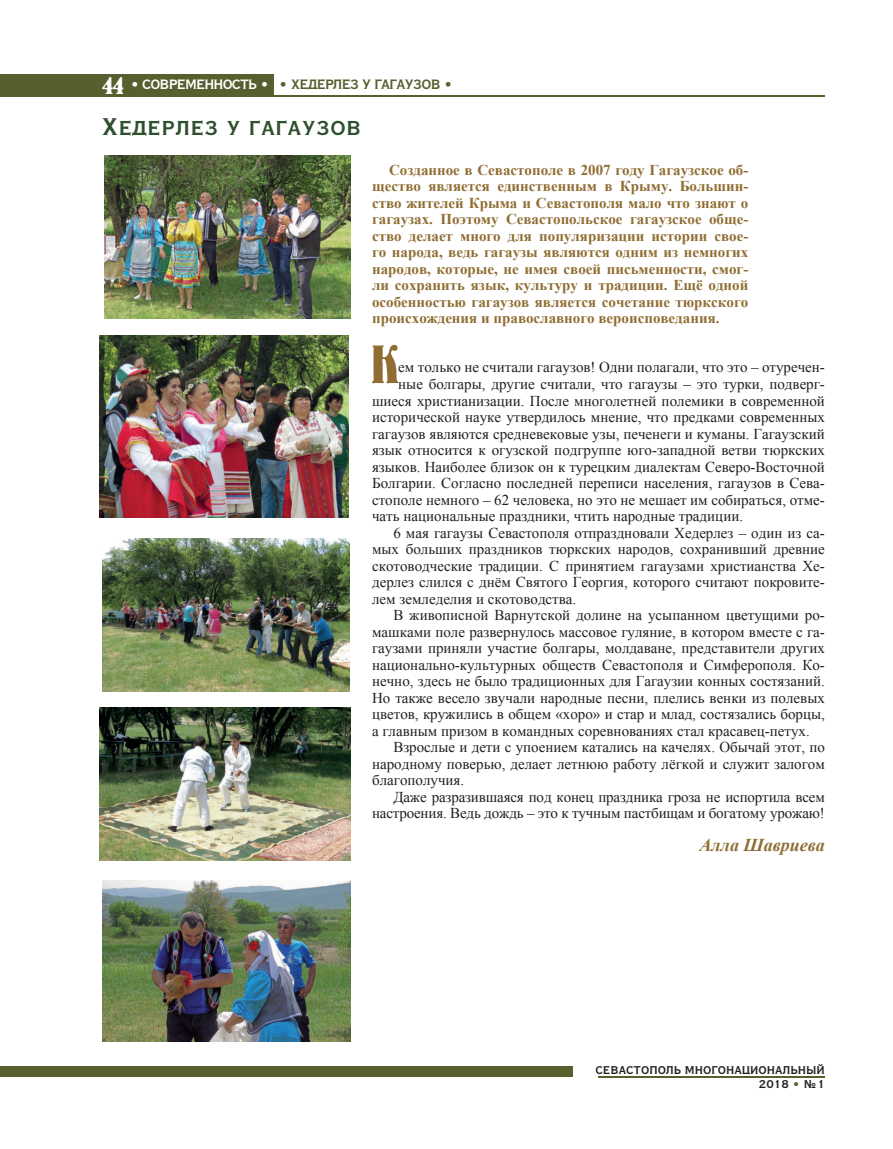
<style>
.page{position:relative;width:893px;height:1149px;background:#fff}
.page>*{position:absolute;margin:0;border:0;box-sizing:border-box;transform-origin:0 0}
.t1{font:53.4px "Bernhard";color:#906e33}
.t2{font:24px "Vacansia C Bold 3";color:#2e502c}
.t3{font:italic 700 18px "Times New Roman";color:#906e33}
.t4{font:15px "Times New Roman";color:#231f20}
.t5{font:700 15px/16.5px "Times New Roman";color:#906e33;text-align:justify}
.t6{font:13.5px "Vacansia C Bold 29";letter-spacing:-.05em;color:#595e2f}
.t7{font:11.25px/14.2px "Vacansia C Bold 29";color:#231f20;text-align:right}
.s1{font-family:"Bernhard";font-size:24px;color:#fff}
.s2{color:#fff}
.s3{font-family:"Times New Roman PSMT2"}
.s4{color:#595e2f}
</style>
<div class="page">
<hr style="left:598px;top:1075px;width:227px;height:2px;background:#595e2f">
<div style="left:0;top:74px;width:273px;height:23px;background:#595e2f"></div>
<div style="left:0;top:1065px;width:572px;height:11px;background:#595e2f"></div>
<hr style="left:258px;top:95px;width:567px;height:2px;background:#595e2f">
<img style="left:102px;top:880px;width:248px;height:161px">
<img style="left:100px;top:336px;width:248px;height:181px">
<img style="left:104px;top:155px;width:246px;height:163px">
<img style="left:102px;top:538px;width:248px;height:153px">
<img style="left:100px;top:707px;width:250px;height:152px">
<p class="t6" style="left:102px;top:76px;width:352px"><span class="s1">44</span> <span class="s2">• СОВРЕМЕННОСТЬ •</span> • ХЕДЕРЛЕЗ У ГАГАУЗОВ •</p>
<h2 class="t2" style="left:102px;top:114px;width:261px">Хедерлез у гагаузов</h2>
<p class="t5" style="left:372px;top:161px;width:378px;text-indent:17px">Созданное в Севастополе в 2007 году Гагаузское об&shy;щество является единственным в Крыму. Большин&shy;ство жителей Крыма и Севастополя мало что знают о гагаузах. Поэтому Севастопольское гагаузское обще&shy;ство делает много для популяризации истории свое&shy;го народа, ведь гагаузы являются одним из немногих народов, которые, не имея своей письменности, смог&shy;ли сохранить язык, культуру и традиции. Ещё одной особенностью гагаузов является сочетание тюркского происхождения и православного вероисповедания.</p>
<h1 class="t1" style="left:371px;top:338px;width:29px">Ê</h1>
<p class="t4" style="left:398px;top:357px;width:428px">ем только не считали гагаузов! Одни полагали, что это – отуречен<span class="s3">-</span></p>
<p class="t4" style="left:398px;top:374px;width:428px">ные болгары, другие считали, что гагаузы – это турки, подверг<span class="s3">-</span></p>
<p class="t4" style="left:372px;top:390px;width:454px">шиеся христианизации. После многолетней полемики в современной</p>
<p class="t4" style="left:372px;top:407px;width:454px">исторической науке утвердилось мнение, что предками современных</p>
<p class="t4" style="left:372px;top:423px;width:454px">гагаузов являются средневековые узы, печенеги и куманы. Гагаузский</p>
<p class="t4" style="left:372px;top:440px;width:454px">язык относится к огузской подгруппе юго-западной ветви тюркских</p>
<p class="t4" style="left:372px;top:456px;width:454px">языков. Наиболее близок он к турецким диалектам Северо-Восточной</p>
<p class="t4" style="left:372px;top:473px;width:454px">Болгарии. Согласно последней переписи населения, гагаузов в Сева<span class="s3">-</span></p>
<p class="t4" style="left:372px;top:489px;width:454px">стополе немного – 62 человека, но это не мешает им собираться, отме<span class="s3">-</span></p>
<p class="t4" style="left:372px;top:506px;width:373px">чать национальные праздники, чтить народные традиции.</p>
<p class="t4" style="left:393px;top:522px;width:433px">6 мая гагаузы Севастополя отпраздновали Хедерлез – один из са<span class="s3">-</span></p>
<p class="t4" style="left:372px;top:539px;width:454px">мых больших праздников тюркских народов, сохранивший древние</p>
<p class="t4" style="left:372px;top:555px;width:454px">скотоводческие традиции. С принятием гагаузами христианства Хе<span class="s3">-</span></p>
<p class="t4" style="left:372px;top:572px;width:454px">дерлез слился с днём Святого Георгия, которого считают покровите<span class="s3">-</span></p>
<p class="t4" style="left:372px;top:588px;width:206px">лем земледелия и скотоводства.</p>
<p class="t4" style="left:393px;top:605px;width:433px">В живописной Варнутской долине на усыпанном цветущими ро<span class="s3">-</span></p>
<p class="t4" style="left:372px;top:621px;width:454px">машками поле развернулось массовое гуляние, в котором вместе с га<span class="s3">-</span></p>
<p class="t4" style="left:372px;top:638px;width:454px">гаузами приняли участие болгары, молдаване, представители других</p>
<p class="t4" style="left:372px;top:654px;width:454px">национально-культурных обществ Севастополя и Симферополя. Ко<span class="s3">-</span></p>
<p class="t4" style="left:372px;top:671px;width:454px">нечно, здесь не было традиционных для Гагаузии конных состязаний.</p>
<p class="t4" style="left:372px;top:687px;width:454px">Но также весело звучали народные песни, плелись венки из полевых</p>
<p class="t4" style="left:372px;top:704px;width:454px">цветов, кружились в общем «хоро» и стар и млад, состязались борцы,</p>
<p class="t4" style="left:372px;top:720px;width:439px">а главным призом в командных соревнованиях стал красавец-петух.</p>
<p class="t4" style="left:393px;top:737px;width:433px">Взрослые и дети с упоением катались на качелях. Обычай этот, по</p>
<p class="t4" style="left:372px;top:753px;width:454px">народному поверью, делает летнюю работу лёгкой и служит залогом</p>
<p class="t4" style="left:372px;top:770px;width:94px">благополучия.</p>
<p class="t4" style="left:393px;top:786px;width:433px">Даже разразившаяся под конец праздника гроза не испортила всем</p>
<p class="t4" style="left:372px;top:803px;width:454px">настроения. Ведь дождь – это к тучным пастбищам и богатому урожаю!</p>
<p class="t3" style="left:700px;top:832px;width:127px">Алла Шавриева</p>
<p class="t7" style="left:595px;top:1062px;width:231px">СЕВАСТОПОЛЬ МНОГОНАЦИОНАЛЬНЫЙ<br>2018 <span class="s4">•</span> № 1</p>
</div>
